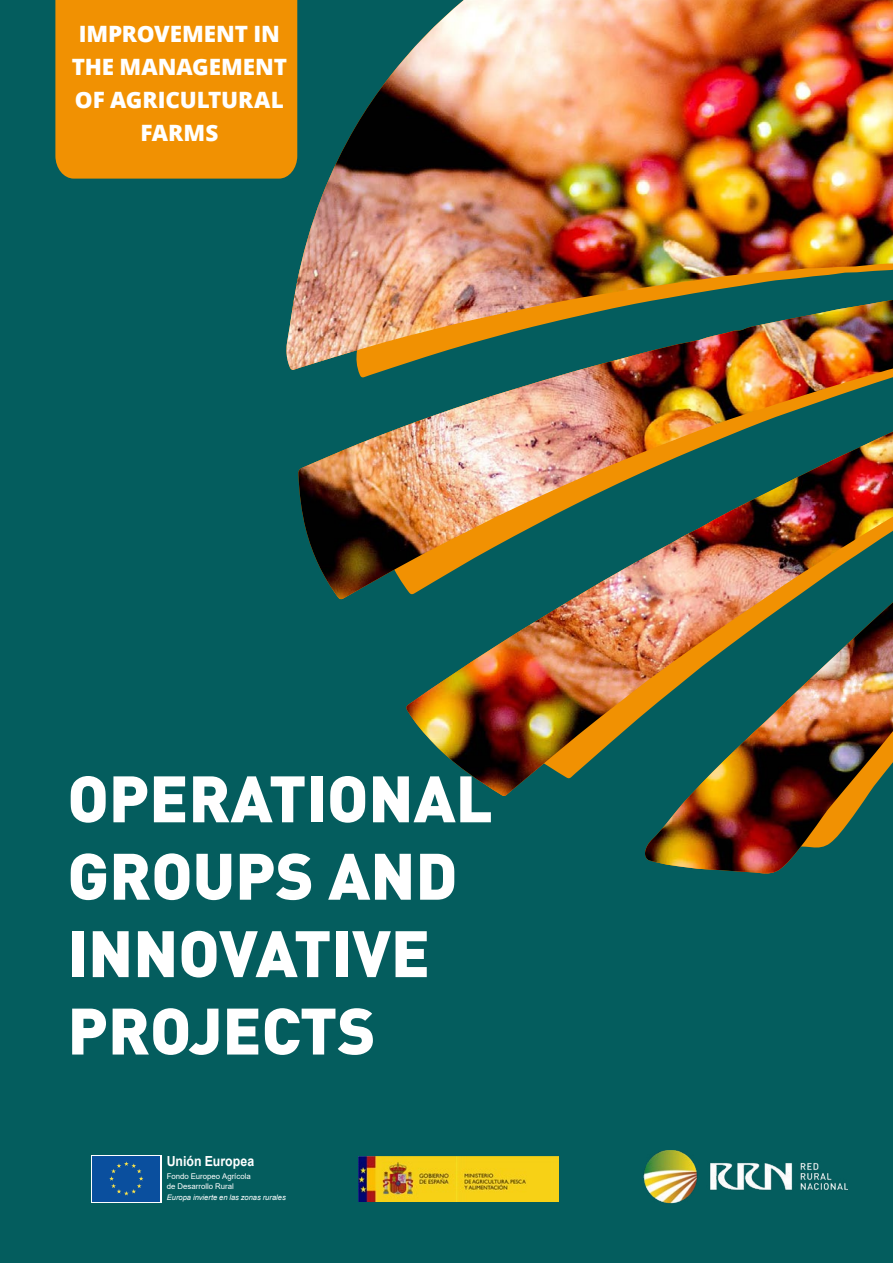
<style>
.page{position:relative;width:893px;height:1263px;background:#045d5e}
.page>*{position:absolute;margin:0;border:0;box-sizing:border-box;transform-origin:0 0}
.t1{font:900 64.5px/77.4px "DIN Pro";color:#fff}
.P{font:800 22.5px/33px "Open Sans";letter-spacing:-.005em;color:#fff;text-align:center}
.t2{font:700 13.8px "Arial";color:#fff;scale:.89 1}
.t3{font:7.8px/9.4px "Arial";color:#fff}
.t4{font:italic 7.65px "Arial";color:#fff}
</style>
<div class="page">
<div style="left:55px;top:0;width:231px;height:179px;background:#f19102"></div>
<img style="left:286px;top:0;width:607px;height:874px">
<img style="left:643px;top:1150px;width:204px;height:54px">
<svg style="left:91px;top:1155px;width:71px;height:47px"></svg>
<div style="left:93px;top:1156px;width:67px;height:45px;background:#0a4f9e"></div>
<svg style="left:109px;top:1161px;width:35px;height:35px"></svg>
<img style="left:358px;top:1156px;width:200px;height:45px">
<h6 class="P" style="left:72px;top:16px;width:217px">IMPROVEMENT IN<br>THE MANAGEMENT</h6>
<h6 class="P" style="left:75px;top:82px;width:210px">OF AGRICULTURAL<br>FARMS</h6>
<h1 class="t1" style="left:68px;top:758px;width:427px">OPERATIONAL<br>GROUPS AND</h1>
<h1 class="t1" style="left:68px;top:912px;width:364px">INNOVATIVE</h1>
<h1 class="t1" style="left:68px;top:990px;width:310px">PROJECTS</h1>
<p class="t2" style="left:167px;top:1151px;width:100px">Unión Europea</p>
<p class="t3" style="left:167px;top:1172px;width:86px">Fondo Europeo Agrícola de Desarrollo Rural</p>
<p class="t4" style="left:167px;top:1193px;width:121px">Europa invierte en las zonas rurales</p>
</div>
